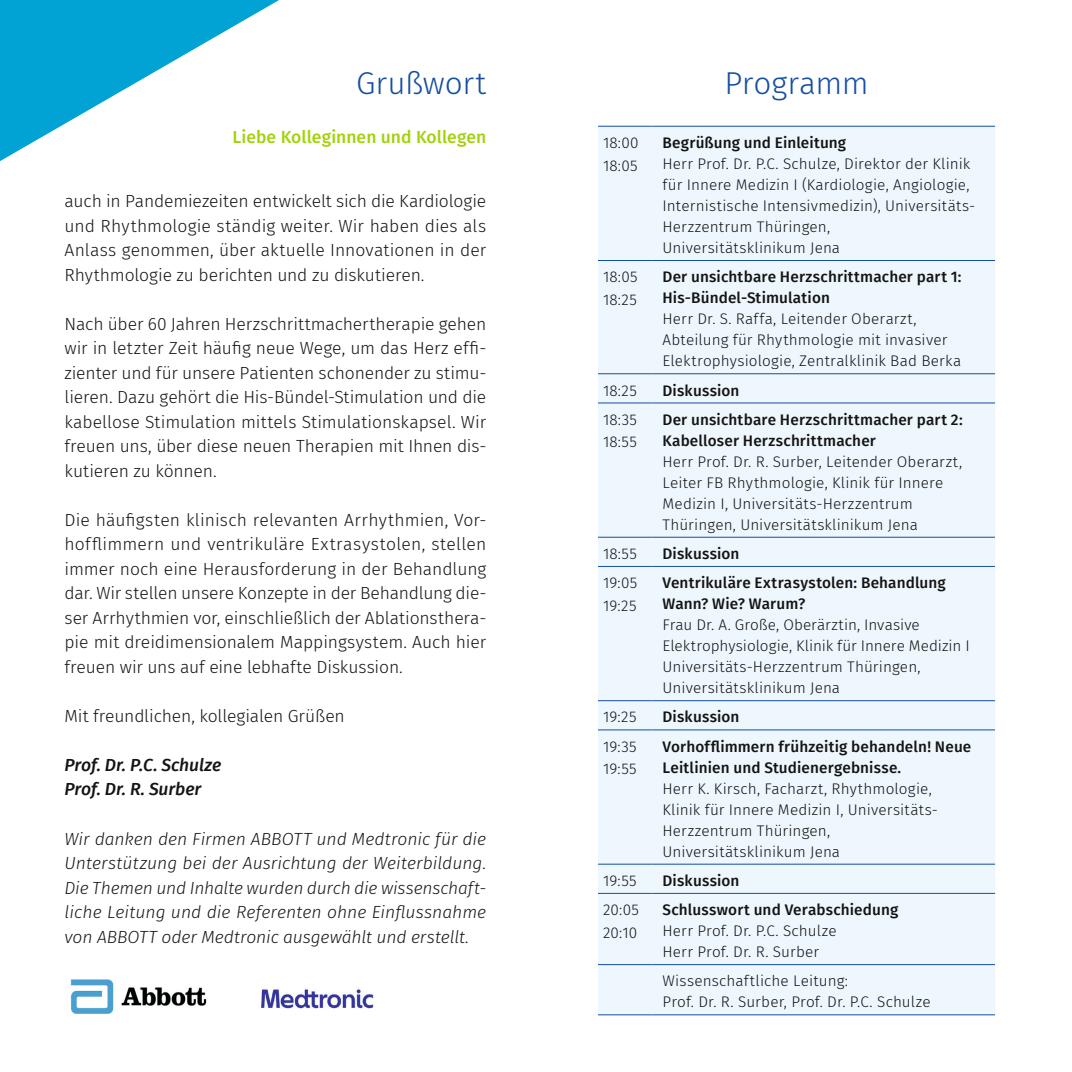
<style>
.page{position:relative;width:1072px;height:1072px;background:#fff}
.page>*{position:absolute;margin:0;border:0;box-sizing:border-box;transform-origin:0 0}
.t1{font:300 31.5px "Fira Sans";letter-spacing:-.01em;color:#154ea3}
.Fliesstext{font:300 17.5px/24.5px "Fira Sans";letter-spacing:-.01em;color:#131413;text-align:justify}
.Fliesstext-2{font:italic 300 17.5px/24.5px "Fira Sans";letter-spacing:-.01em;color:#131413;text-align:justify}
.Fliesstext-3{font:italic 500 17.5px/24.5px "Fira Sans";letter-spacing:-.005em;color:#131413}
.t2{font:500 17.5px "Fira Sans";color:#a3d20b}
.Programmthema{font:300 15.4px/21px "Fira Sans";letter-spacing:.01em;color:#131413}
.Programmthema-2{font:500 15.4px/21px "Fira Sans";letter-spacing:.01em;color:#131413}
.Fliesstext-4{font:300 15.4px/22.8px "Fira Sans";letter-spacing:.01em;color:#131413}
</style>
<div class="page">
<svg style="left:0;top:0;width:279px;height:161px"></svg>
<div style="left:598px;top:127px;width:397px;height:887px;background:#eef7fd"></div>
<hr style="left:598px;top:126px;width:54px;height:1px;background:#154ea3">
<hr style="left:652px;top:126px;width:343px;height:1px;background:#154ea3">
<hr style="left:598px;top:260px;width:54px;height:1px;background:#154ea3">
<hr style="left:652px;top:260px;width:343px;height:1px;background:#154ea3">
<hr style="left:598px;top:373px;width:54px;height:1px;background:#154ea3">
<hr style="left:652px;top:373px;width:343px;height:1px;background:#154ea3">
<hr style="left:598px;top:402px;width:54px;height:1px;background:#154ea3">
<hr style="left:652px;top:402px;width:343px;height:1px;background:#154ea3">
<hr style="left:598px;top:537px;width:54px;height:1px;background:#154ea3">
<hr style="left:652px;top:537px;width:343px;height:1px;background:#154ea3">
<hr style="left:598px;top:566px;width:54px;height:1px;background:#154ea3">
<hr style="left:598px;top:700px;width:54px;height:1px;background:#154ea3">
<hr style="left:598px;top:729px;width:54px;height:1px;background:#154ea3">
<hr style="left:598px;top:863px;width:54px;height:1px;background:#154ea3">
<hr style="left:598px;top:893px;width:54px;height:1px;background:#154ea3">
<hr style="left:598px;top:964px;width:54px;height:1px;background:#154ea3">
<hr style="left:598px;top:1014px;width:54px;height:1px;background:#154ea3">
<hr style="left:652px;top:566px;width:343px;height:1px;background:#154ea3">
<hr style="left:652px;top:700px;width:343px;height:1px;background:#154ea3">
<hr style="left:652px;top:729px;width:343px;height:1px;background:#154ea3">
<hr style="left:652px;top:863px;width:343px;height:1px;background:#154ea3">
<hr style="left:652px;top:893px;width:343px;height:1px;background:#154ea3">
<hr style="left:652px;top:964px;width:343px;height:1px;background:#154ea3">
<hr style="left:652px;top:1014px;width:343px;height:1px;background:#154ea3">
<img style="left:70px;top:979px;width:137px;height:35px">
<img style="left:261px;top:988px;width:113px;height:21px">
<h1 class="t1" style="left:356px;top:61px;width:132px">Grußwort</h1>
<h2 class="t2" style="left:232px;top:123px;width:255px">Liebe Kolleginnen und Kollegen</h2>
<p class="Fliesstext" style="left:64px;top:189px;width:423px">auch in Pandemiezeiten entwickelt sich die Kardiologie und Rhythmologie ständig weiter. Wir haben dies als Anlass genommen, über aktuelle Innovationen in der Rhythmologie zu berichten und zu diskutieren.</p>
<p class="Fliesstext" style="left:64px;top:311px;width:423px">Nach über 60 Jahren Herzschrittmachertherapie gehen wir in letzter Zeit häufig neue Wege, um das Herz effi&shy;zienter und für unsere Patienten schonender zu stimu&shy;lieren. Dazu gehört die His-Bündel-Stimulation und die kabellose Stimulation mittels Stimulationskapsel. Wir freuen uns, über diese neuen Therapien mit Ihnen dis&shy;kutieren zu können.</p>
<p class="Fliesstext" style="left:64px;top:507px;width:423px">Die häufigsten klinisch relevanten Arrhythmien, Vor&shy;hofflimmern und ventrikuläre Extrasystolen, stellen immer noch eine Herausforderung in der Behandlung dar. Wir stellen unsere Konzepte in der Behandlung die&shy;ser Arrhythmien vor, einschließlich der Ablationsthera&shy;pie mit dreidimensionalem Mappingsystem. Auch hier freuen wir uns auf eine lebhafte Diskussion.</p>
<p class="Fliesstext" style="left:64px;top:703px;width:282px">Mit freundlichen, kollegialen Grüßen</p>
<p class="Fliesstext-3" style="left:64px;top:751px;width:158px">Prof. Dr. P.C. Schulze<br>Prof. Dr. R. Surber</p>
<p class="Fliesstext-2" style="left:64px;top:826px;width:423px">Wir danken den Firmen ABBOTT und Medtronic für die Unterstützung bei der Ausrichtung der Weiterbildung.<br>Die Themen und Inhalte wurden durch die wissenschaft&shy;liche Leitung und die Referenten ohne Einflussnahme von ABBOTT oder Medtronic ausgewählt und erstellt.</p>
<p class="Fliesstext-4" style="left:603px;top:131px;width:37px">18:00</p>
<p class="Fliesstext-4" style="left:603px;top:154px;width:36px">18:05</p>
<p class="Fliesstext-4" style="left:603px;top:265px;width:36px">18:05</p>
<p class="Fliesstext-4" style="left:603px;top:288px;width:35px">18:25</p>
<h1 class="t1" style="left:724px;top:61px;width:146px">Programm</h1>
<p class="Programmthema-2" style="left:662px;top:131px;width:185px">Begrüßung und Einleitung</p>
<p class="Programmthema" style="left:662px;top:153px;width:314px">Herr Prof. Dr. P.C. Schulze, Direktor der Klinik für Innere Medizin I (Kardiologie, Angiologie, Internistische Intensivmedizin), Universitäts-Herzzentrum Thüringen, Universitätsklinikum Jena</p>
<p class="Programmthema-2" style="left:662px;top:265px;width:300px">Der unsichtbare Herzschrittmacher part 1:<br>His-Bündel-Stimulation</p>
<p class="Programmthema" style="left:662px;top:308px;width:300px">Herr Dr. S. Raffa, Leitender Oberarzt,<br>Abteilung für Rhythmologie mit invasiver<br>Elektrophysiologie, Zentralklinik Bad Berka</p>
<p class="Fliesstext-4" style="left:603px;top:379px;width:35px">18:25</p>
<p class="Programmthema-2" style="left:662px;top:379px;width:78px">Diskussion</p>
<p class="Fliesstext-4" style="left:603px;top:408px;width:35px">18:35</p>
<p class="Fliesstext-4" style="left:603px;top:430px;width:35px">18:55</p>
<p class="Programmthema-2" style="left:662px;top:408px;width:302px">Der unsichtbare Herzschrittmacher part 2:<br>Kabelloser Herzschrittmacher</p>
<p class="Programmthema" style="left:662px;top:451px;width:301px">Herr Prof. Dr. R. Surber, Leitender Oberarzt, Leiter FB Rhythmologie, Klinik für Innere Medizin I, Universitäts-Herzzentrum Thüringen, Universitätsklinikum Jena</p>
<p class="Fliesstext-4" style="left:603px;top:542px;width:35px">18:55</p>
<p class="Programmthema-2" style="left:662px;top:542px;width:78px">Diskussion</p>
<p class="Fliesstext-4" style="left:603px;top:571px;width:36px">19:05</p>
<p class="Fliesstext-4" style="left:603px;top:594px;width:35px">19:25</p>
<p class="Programmthema-2" style="left:662px;top:571px;width:285px">Ventrikuläre Extrasystolen: Behandlung<br>Wann? Wie? Warum?</p>
<p class="Programmthema" style="left:662px;top:614px;width:309px">Frau Dr. A. Große, Oberärztin, Invasive Elektrophysiologie, Klinik für Innere Medizin I Universitäts-Herzzentrum Thüringen, Universitätsklinikum Jena</p>
<p class="Fliesstext-4" style="left:603px;top:705px;width:35px">19:25</p>
<p class="Programmthema-2" style="left:662px;top:705px;width:78px">Diskussion</p>
<p class="Fliesstext-4" style="left:603px;top:735px;width:35px">19:35<br>19:55</p>
<p class="Programmthema-2" style="left:662px;top:735px;width:310px">Vorhofflimmern frühzeitig behandeln! Neue<br>Leitlinien und Studienergebnisse.</p>
<p class="Programmthema" style="left:662px;top:777px;width:277px">Herr K. Kirsch, Facharzt, Rhythmologie, Klinik für Innere Medizin I, Universitäts-Herzzentrum Thüringen, Universitätsklinikum Jena</p>
<p class="Fliesstext-4" style="left:603px;top:869px;width:35px">19:55</p>
<p class="Programmthema-2" style="left:662px;top:869px;width:78px">Diskussion</p>
<p class="Fliesstext-4" style="left:603px;top:898px;width:37px">20:05</p>
<p class="Fliesstext-4" style="left:603px;top:921px;width:36px">20:10</p>
<p class="Programmthema-2" style="left:662px;top:898px;width:237px">Schlusswort und Verabschiedung</p>
<p class="Programmthema" style="left:662px;top:920px;width:176px">Herr Prof. Dr. P.C. Schulze<br>Herr Prof. Dr. R. Surber</p>
<p class="Programmthema" style="left:662px;top:970px;width:187px">Wissenschaftliche Leitung:</p>
<p class="Programmthema" style="left:662px;top:991px;width:270px">Prof. Dr. R. Surber, Prof. Dr. P.C. Schulze</p>
</div>
